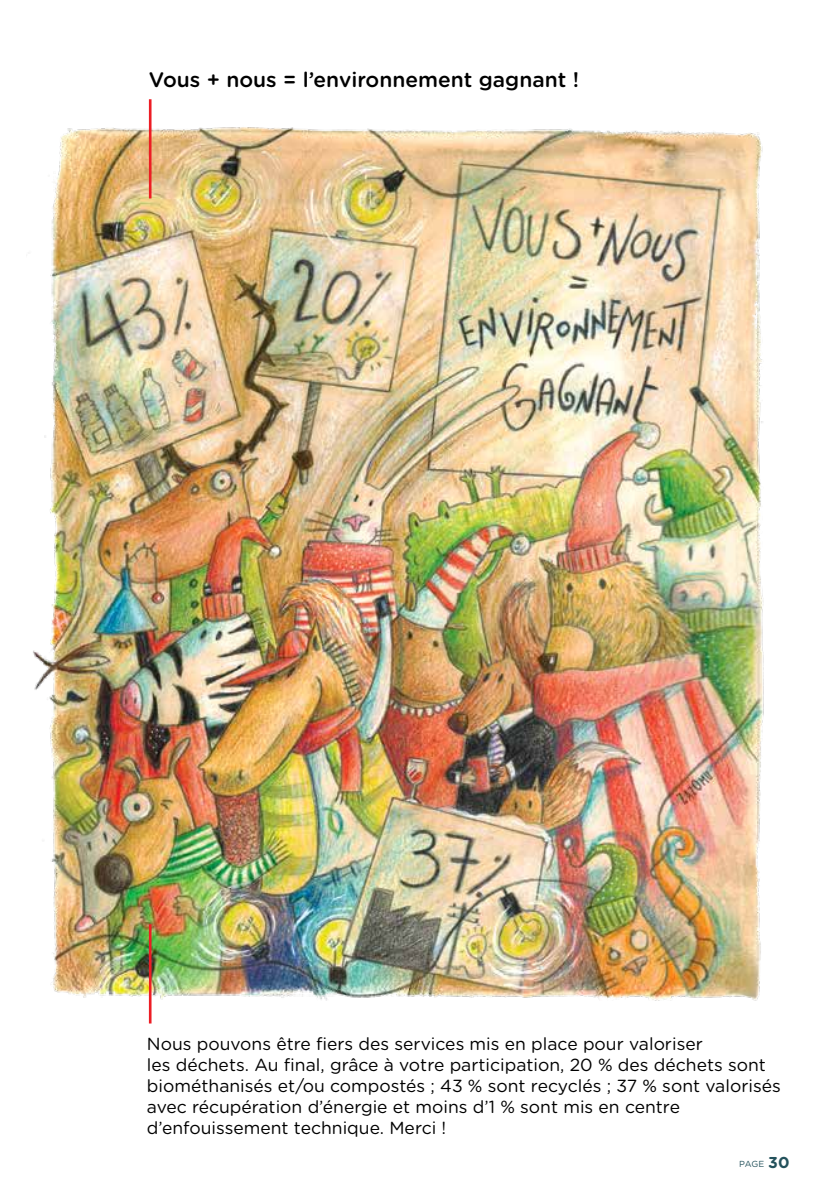
<style>
.page{position:relative;width:814px;height:1191px;background:#fff}
.page>*{position:absolute;margin:0;border:0;box-sizing:border-box;transform-origin:0 0}
.t1{font:500 21px "Gotham Rounded";color:#000}
.t2{font:17.5px/21px "Gotham Rounded";color:#000}
.t3{font:8.75px "Gotham Rounded";color:#24525c}
.s1{font-weight:700;font-size:15.75px}
</style>
<div class="page">
<img style="left:33px;top:124px;width:731px;height:876px">
<hr style="left:149px;top:99px;width:2px;height:99px;background:#ed1d24">
<hr style="left:149px;top:924px;width:2px;height:99px;background:#ed1d24">
<p class="t1" style="left:149px;top:64px;width:431px">Vous + nous = l’environnement gagnant !</p>
<p class="t2" style="left:147px;top:1033px;width:635px">Nous pouvons être fiers des services mis en place pour valoriser<br>les déchets. Au final, grâce à votre participation, 20 % des déchets sont biométhanisés et/ou compostés ; 43 % sont recyclés ; 37 % sont valorisés avec récupération d’énergie et moins d’1 % sont mis en centre d’enfouissement technique. Merci !</p>
<p class="t3" style="left:739px;top:1157px;width:52px">PAGE <span class="s1">30</span></p>
</div>
